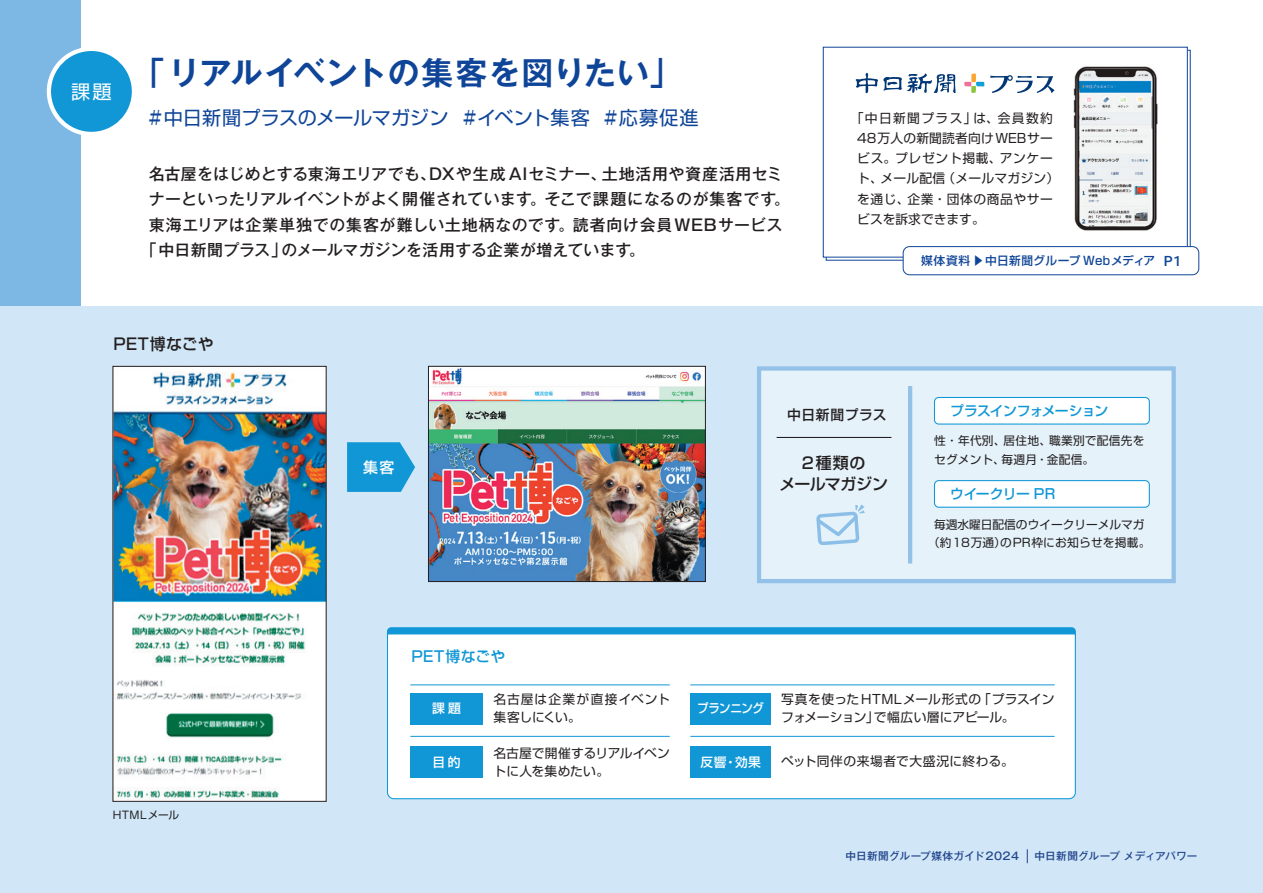
<style>
.page{position:relative;width:1263px;height:893px;background:#fff}
.page>*{position:absolute;margin:0;border:0;box-sizing:border-box;transform-origin:0 0}
.t1{font:700 31.95px "Gothic MB101 Pro De";letter-spacing:.02em;color:#0f4598}
.t2{font:19.2px "Shin Go Pro";letter-spacing:.005em;color:#0f4598}
.t3{font:19.2px "Shin Go Pro";color:#fff}
.t4{font:500 15.9px "Gothic MB101 Pro";letter-spacing:.02em;color:#231f20}
.t5{font:500 15.9px "Gothic MB101 Pro";letter-spacing:.045em;color:#231f20}
.t6{font:500 15.9px/21.3px "Shin Go Pro";letter-spacing:-.02em;color:#231f20;text-align:center}
.t7{font:500 15.9px "Shin Go Pro";letter-spacing:.025em;color:#231f20}
.t8{font:500 14.85px "Shin Go Pro";letter-spacing:.025em;color:#1197d6}
.t9{font:500 14.85px "Shin Go Pro";color:#fff}
.t10{font:500 13.8px "Shin Go Pro";letter-spacing:-.05em;color:#1197d6}
.t11{font:500 13.8px "Shin Go Pro";letter-spacing:.03em;color:#231f20}
.t12{font:500 13.8px "Shin Go Pro";letter-spacing:-.03em;color:#1197d6}
.t13{font:12.75px/20.2px "Shin Go Pro";letter-spacing:.045em;color:#231f20}
.t14{font:12.75px/18.1px "Shin Go Pro";letter-spacing:.02em;color:#231f20}
.t15{font:12.75px/18.1px "Shin Go Pro";letter-spacing:.07em;color:#231f20}
.t16{font:500 12.75px "Shin Go Pro";letter-spacing:-.025em;color:#fff}
.t17{font:500 12.75px "Shin Go Pro";letter-spacing:-.025em;color:#fff;scale:.9 1}
.t18{font:11.7px/18px "Shin Go Pro";color:#231f20;text-align:center}
.t19{font:11.7px/18px "Shin Go Pro";letter-spacing:.02em;color:#231f20}
.t20{font:500 11.7px "Shin Go Pro";letter-spacing:.035em;color:#0f4598}
.t21{font:500 10.65px "Gothic MB101 Pro";letter-spacing:.025em;color:#21448c}
.t22{font:10.65px "Shin Go Pro";letter-spacing:.04em;color:#231f20}
.s1{font-family:"Roboto";font-size:14.1px}
</style>
<div class="page">
<div style="left:0;top:0;width:81px;height:327px;background:#7db8e4"></div>
<div style="left:0;top:306px;width:1263px;height:587px;background:#d1e7f7"></div>
<div style="left:823px;top:47px;width:365px;height:211px;border:1px solid #0f4598"></div>
<div style="left:387px;top:627px;width:689px;height:17px;background:#1197d6;border-radius:4px"></div>
<div style="left:387px;top:633px;width:689px;height:167px;background:#fff"></div>
<div style="left:757px;top:366px;width:419px;height:217px;background:#e5f2fa;border:4px solid #93c1e7"></div>
<hr style="left:908px;top:386px;width:4px;height:177px;background:#93c1e7">
<svg style="left:1027px;top:849px;width:1px;height:14px"></svg>
<div style="left:47px;top:47px;width:89px;height:89px;background:#fff;border-radius:50%"></div>
<div style="left:51px;top:51px;width:81px;height:81px;background:#1197d6;border-radius:50%"></div>
<div style="left:903px;top:247px;width:296px;height:28px;background:#fff;border-radius:6px"></div>
<div style="left:903px;top:246px;width:296px;height:29px;border:1px solid #0f4598;border-radius:6px"></div>
<svg style="left:856px;top:73px;width:100px;height:20px"></svg>
<svg style="left:964px;top:73px;width:20px;height:20px"></svg>
<svg style="left:990px;top:75px;width:64px;height:18px"></svg>
<img style="left:1073px;top:66px;width:85px;height:165px">
<svg style="left:347px;top:442px;width:68px;height:50px"></svg>
<img style="left:430px;top:368px;width:274px;height:212px">
<div style="left:428px;top:366px;width:278px;height:216px;border:1px solid #231f20"></div>
<img style="left:115px;top:368px;width:209px;height:431px">
<svg style="left:816px;top:504px;width:49px;height:41px"></svg>
<div style="left:934px;top:397px;width:215px;height:27px;background:#fff;border-radius:4px"></div>
<div style="left:934px;top:397px;width:216px;height:28px;border:1px solid #1197d6;border-radius:4px"></div>
<div style="left:934px;top:481px;width:215px;height:26px;background:#fff;border-radius:4px"></div>
<div style="left:934px;top:480px;width:216px;height:28px;border:1px solid #1197d6;border-radius:4px"></div>
<hr style="left:777px;top:437px;width:114px;height:1px;background:#231f20">
<div style="left:410px;top:693px;width:72px;height:31px;background:#1197d6"></div>
<div style="left:690px;top:693px;width:81px;height:31px;background:#1197d6"></div>
<div style="left:410px;top:746px;width:72px;height:32px;background:#1197d6"></div>
<div style="left:690px;top:746px;width:81px;height:32px;background:#1197d6"></div>
<hr style="left:410px;top:736px;width:260px;height:1px;background:#1197d6">
<hr style="left:410px;top:685px;width:260px;height:1px;background:#1197d6">
<hr style="left:690px;top:685px;width:364px;height:1px;background:#1197d6">
<hr style="left:690px;top:736px;width:364px;height:1px;background:#1197d6">
<p class="t3" style="left:71px;top:76px;width:42px">課題</p>
<h1 class="t1" style="left:133px;top:47px;width:550px">「リアルイベントの集客を図りたい」</h1>
<p class="t2" style="left:149px;top:102px;width:551px">#中日新聞プラスのメールマガジン #イベント集客 #応募促進</p>
<p class="t4" style="left:149px;top:161px;width:635px">名古屋をはじめとする東海エリアでも、DXや生成 AIセミナー、土地活用や資産活用セミ</p>
<p class="t4" style="left:149px;top:186px;width:643px">ナーといったリアルイベントがよく開催されています。そこで課題になるのが集客です。</p>
<p class="t5" style="left:149px;top:212px;width:635px">東海エリアは企業単独での集客が難しい土地柄なのです。読者向け会員WEBサービス</p>
<p class="t4" style="left:141px;top:237px;width:506px">「中日新聞プラス」のメールマガジンを活用する企業が増えています。</p>
<p class="t7" style="left:114px;top:331px;width:102px">PET博なごや</p>
<p class="t13" style="left:857px;top:106px;width:203px;text-indent:-6px">「中日新聞プラス」は、会員数約<br>48万人の新聞読者向けWEBサービス。プレゼント掲載、アンケート、メール配信（メールマガジン）を通じ、企業・団体の商品やサービスを訴求できます。</p>
<p class="t20" style="left:921px;top:251px;width:262px">媒体資料 ▶ 中日新聞グループ Webメディア <span class="s1">P1</span></p>
<p class="t22" style="left:113px;top:806px;width:68px">HTMLメール</p>
<p class="t9" style="left:363px;top:455px;width:33px">集客</p>
<p class="t11" style="left:787px;top:404px;width:115px">中日新聞プラス　</p>
<p class="t6" style="left:779px;top:450px;width:110px">2種類の<br>メールマガジン</p>
<p class="t10" style="left:950px;top:399px;width:159px">プラスインフォメーション</p>
<p class="t19" style="left:934px;top:431px;width:212px">性・年代別、居住地、職業別で配信先をセグメント、毎週月・金配信。</p>
<p class="t12" style="left:950px;top:483px;width:106px">ウイークリー PR</p>
<p class="t18" style="left:928px;top:514px;width:224px">毎週水曜日配信のウイークリーメルマガ（約18万通）のPR枠にお知らせを掲載。</p>
<p class="t8" style="left:411px;top:644px;width:95px">PET博なごや</p>
<p class="t15" style="left:494px;top:688px;width:178px">名古屋は企業が直接イベント集客しにくい。</p>
<p class="t14" style="left:781px;top:688px;width:275px">写真を使ったHTMLメール形式の「プラスインフォメーション」で幅広い層にアピール。</p>
<p class="t14" style="left:494px;top:742px;width:178px">名古屋で開催するリアルイベントに人を集めたい。</p>
<p class="t14" style="left:781px;top:750px;width:234px">ペット同伴の来場者で大盛況に終わる。</p>
<p class="t16" style="left:432px;top:698px;width:30px">課題</p>
<p class="t17" style="left:697px;top:698px;width:76px">プランニング</p>
<p class="t16" style="left:432px;top:752px;width:30px">目的</p>
<p class="t16" style="left:700px;top:752px;width:62px">反響・効果</p>
<p class="t21" style="left:845px;top:847px;width:354px">中日新聞グループ媒体ガイド2024　 中日新聞グループメディアパワー</p>
</div>
